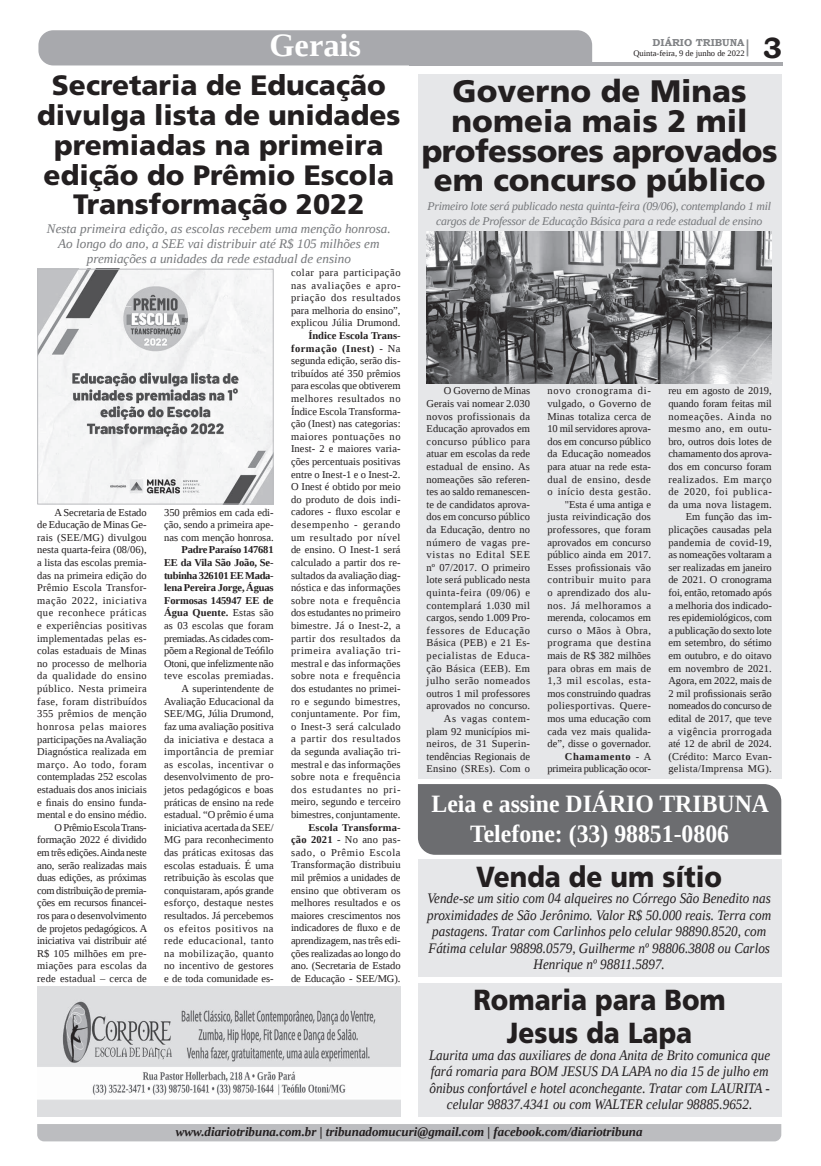
<style>
.page{position:relative;width:821px;height:1166px;background:#fff}
.page>*{position:absolute;margin:0;border:0;box-sizing:border-box;transform-origin:0 0}
.t1{font:700 32.38px "Liberation Serif";color:#fff}
.t2{font:900 31.06px/29.8px "Frutiger LT Std";color:#231f20;text-align:center}
.t3{font:700 29.31px "Bookman Old Style";color:#231f20}
.t4{font:900 29.05px/32.9px "Frutiger LT Std";color:#231f20;text-align:center;scale:.9 1}
.t5{font:900 28px/29.8px "Frutiger LT Std";color:#231f20;text-align:center}
.t6{font:700 24.94px/29.9px "Liberation Serif";color:#fff;text-align:center;scale:.95 1}
.t7{font:italic 14.53px/16.4px "Liberation Serif";color:#231f20;text-align:center;scale:.9 1}
.t8{font:italic 13.12px/14.9px "Liberation Serif";color:#76787b;text-align:center}
.t9{font:italic 700 12.95px "Liberation Serif";color:#231f20}
.t10{font:italic 11.81px/14.9px "Liberation Serif";letter-spacing:-.02em;color:#76787b;text-align:center}
.t11{font:10.5px/12.6px "Liberation Serif";letter-spacing:.005em;color:#231f20;text-align:right}
.t12{font:700 10.06px "Bookman Old Style";color:#808285}
.t13{font:8.4px "Liberation Serif";color:#231f20}
.s1{font-weight:700}
</style>
<div class="page">
<hr style="left:409px;top:62px;width:374px;height:3px;background:#a8a9ad">
<div style="left:38px;top:30px;width:554px;height:35px;background:#a8a9ad"></div>
<svg style="left:747px;top:39px;width:1px;height:17px"></svg>
<div style="left:37px;top:1124px;width:744px;height:17px;background:#bcbdc0"></div>
<div style="left:418px;top:74px;width:363px;height:705px;background:#e6e7e9"></div>
<div style="left:418px;top:784px;width:363px;height:71px;background:#6c6d70"></div>
<img style="left:37px;top:986px;width:364px;height:130px">
<img style="left:39px;top:271px;width:233px;height:231px">
<div style="left:37px;top:269px;width:237px;height:235px;border:1px solid #bcbdc0"></div>
<img style="left:427px;top:231px;width:345px;height:153px">
<div style="left:418px;top:859px;width:363px;height:118px;background:#e6e7e9"></div>
<div style="left:418px;top:983px;width:363px;height:133px;background:#e6e7e9"></div>
<h1 class="t1" style="left:269px;top:24px;width:93px">Gerais</h1>
<h3 class="t5" style="left:37px;top:71px;width:365px">Secretaria de Educação divulga lista de unidades premiadas na primeira edição do Prêmio Escola<br>Transformação 2022</h3>
<p class="t8" style="left:47px;top:221px;width:345px">Nesta primeira edição, as escolas recebem uma menção honrosa.<br>Ao longo do ano, a SEE vai distribuir até R$ 105 milhões em premiações a unidades da rede estadual de ensino</p>
<p class="t11" style="left:291px;top:266px;width:111px;text-align:justify">colar para participação nas avaliações e apro&shy;priação dos resultados para melhoria do ensino”, explicou Júlia Drumond.</p>
<p class="t11" style="left:291px;top:329px;width:111px;text-align:justify;text-indent:17px"><span class="s1">Índice Escola Trans&shy;formação (Inest)</span> - Na segunda edição, serão dis&shy;tribuídos até 350 prêmios para escolas que obtiverem melhores resultados no Índice Escola Transforma&shy;ção (Inest) nas categorias: maiores pontuações no Inest- 2 e maiores varia&shy;ções percentuais positivas entre o Inest-1 e o Inest-2.<br>O Inest é obtido por meio do produto de dois indi&shy;cadores - fluxo escolar e desempenho - gerando um resultado por nível de ensino. O Inest-1 será calculado a partir dos re&shy;sultados da avaliação diag&shy;nóstica e das informações sobre nota e frequência dos estudantes no primeiro bimestre. Já o Inest-2, a partir dos resultados da primeira avaliação tri&shy;mestral e das informações sobre nota e frequência dos estudantes no primei&shy;ro e segundo bimestres, conjuntamente. Por fim, o Inest-3 será calculado a partir dos resultados da segunda avaliação tri&shy;mestral e das informações sobre nota e frequência dos estudantes no pri&shy;meiro, segundo e terceiro bimestres, conjuntamente.</p>
<p class="t11" style="left:291px;top:821px;width:111px;text-align:justify;text-indent:17px"><span class="s1">Escola Transforma&shy;ção 2021</span> - No ano pas&shy;sado, o Prêmio Escola Transformação distribuiu mil prêmios a unidades de ensino que obtiveram os melhores resultados e os maiores crescimentos nos indicadores de fluxo e de aprendizagem, nas três edi&shy;ções realizadas ao longo do ano. (Secretaria de Estado de Educação - SEE/MG).</p>
<p class="t11" style="left:37px;top:506px;width:112px">A Secretaria de Estado<br>de Educação de Minas Ge&shy;rais (SEE/MG) divulgou nesta quarta-feira (08/06), a lista das escolas premia&shy;das na primeira edição do<br>Prêmio Escola Transfor&shy;mação 2022, iniciativa que reconhece práticas e experiências positivas implementadas pelas es&shy;colas estaduais de Minas no processo de melhoria da qualidade do ensino público. Nesta primeira fase, foram distribuídos<br>355 prêmios de menção honrosa pelas maiores participações na Avaliação<br>Diagnóstica realizada em março. Ao todo, foram contempladas 252 escolas estaduais dos anos iniciais e finais do ensino funda&shy;mental e do ensino médio.<br>O Prêmio Escola Trans&shy;formação 2022 é dividido em três edições. Ainda neste ano, serão realizadas mais duas edições, as próximas com distribuição de premia&shy;ções em recursos financei&shy;ros para o desenvolvimento de projetos pedagógicos. A iniciativa vai distribuir até<br>R$ 105 milhões em pre&shy;miações para escolas da rede estadual – cerca de</p>
<p class="t11" style="left:164px;top:506px;width:111px;text-align:justify">350 prêmios em cada edi&shy;ção, sendo a primeira ape&shy;nas com menção honrosa.</p>
<p class="t11" style="left:164px;top:543px;width:111px"><span class="s1">Padre Paraíso 147681<br>EE da Vila São João, Se&shy;tubinha 326101 EE Mada&shy;lena Pereira Jorge, Águas<br>Formosas 145947 EE de<br>Água Quente.</span> Estas são as 03 escolas que foram premiadas. As cidades com&shy;põem a Regional de Teófilo<br>Otoni, que infelizmente não teve escolas premiadas.<br>A superintendente de<br>Avaliação Educacional da<br>SEE/MG, Júlia Drumond, faz uma avaliação positiva da iniciativa e destaca a importância de premiar as escolas, incentivar o desenvolvimento de pro&shy;jetos pedagógicos e boas práticas de ensino na rede estadual. “O prêmio é uma iniciativa acertada da SEE/<br>MG para reconhecimento das práticas exitosas das escolas estaduais. É uma retribuição às escolas que conquistaram, após grande esforço, destaque nestes resultados. Já percebemos os efeitos positivos na rede educacional, tanto na mobilização, quanto no incentivo de gestores e de toda comunidade es-</p>
<p class="t12" style="left:653px;top:35px;width:93px">DIÁRIO TRIBUNA</p>
<p class="t13" style="left:633px;top:48px;width:113px">Quinta-feira, 9 de junho de 2022</p>
<h3 class="t3" style="left:763px;top:27px;width:21px">3</h3>
<h2 class="t2" style="left:422px;top:76px;width:357px">Governo de Minas nomeia mais 2 mil professores aprovados em concurso público</h2>
<p class="t10" style="left:427px;top:199px;width:345px">Primeiro lote será publicado nesta quinta-feira (09/06), contemplando 1 mil cargos de Professor de Educação Básica para a rede estadual de ensino</p>
<p class="t11" style="left:427px;top:384px;width:105px">O Governo de Minas<br>Gerais vai nomear 2.030 novos profissionais da<br>Educação aprovados em concurso público para atuar em escolas da rede estadual de ensino. As nomeações são referen&shy;tes ao saldo remanescen&shy;te de candidatos aprova&shy;dos em concurso público da Educação, dentro no número de vagas pre&shy;vistas no Edital SEE nº 07/2017. O primeiro lote será publicado nesta quinta-feira (09/06) e contemplará 1.030 mil cargos, sendo 1.009 Pro&shy;fessores de Educação<br>Básica (PEB) e 21 Es&shy;pecialistas de Educa&shy;ção Básica (EEB). Em julho serão nomeados outros 1 mil professores aprovados no concurso.<br>As vagas contem&shy;plam 92 municípios mi&shy;neiros, de 31 Superin&shy;tendências Regionais de<br>Ensino (SREs). Com o</p>
<p class="t11" style="left:547px;top:384px;width:106px">novo cronograma di&shy;vulgado, o Governo de<br>Minas totaliza cerca de<br>10 mil servidores aprova&shy;dos em concurso público da Educação nomeados para atuar na rede esta&shy;dual de ensino, desde o início desta gestão. "Esta é uma antiga e justa reivindicação dos professores, que foram aprovados em concurso público ainda em 2017.<br>Esses profissionais vão contribuir muito para o aprendizado dos alu&shy;nos. Já melhoramos a merenda, colocamos em curso o Mãos à Obra, programa que destina mais de R$ 382 milhões para obras em mais de<br>1,3 mil escolas, esta&shy;mos construindo quadras poliesportivas. Quere&shy;mos uma educação com cada vez mais qualida&shy;de”, disse o governador.<br><span class="s1">Chamamento</span> - A primeira publicação ocor-</p>
<p class="t11" style="left:668px;top:384px;width:105px">reu em agosto de 2019, quando foram feitas mil nomeações. Ainda no mesmo ano, em outu&shy;bro, outros dois lotes de chamamento dos aprova&shy;dos em concurso foram realizados. Em março de 2020, foi publica&shy;da uma nova listagem.<br>Em função das im&shy;plicações causadas pela pandemia de covid-19, as nomeações voltaram a ser realizadas em janeiro de 2021. O cronograma foi, então, retomado após a melhoria dos indicado&shy;res epidemiológicos, com a publicação do sexto lote em setembro, do sétimo em outubro, e do oitavo em novembro de 2021.<br>Agora, em 2022, mais de<br>2 mil profissionais serão nomeados do concurso de edital de 2017, que teve a vigência prorrogada até 12 de abril de 2024. (Crédito: Marco Evan&shy;gelista/Imprensa MG).</p>
<h3 class="t6" style="left:432px;top:788px;width:357px">Leia e assine DIÁRIO TRIBUNA<br>Telefone: (33) 98851-0806</h3>
<h3 class="t4" style="left:476px;top:860px;width:275px">Venda de um sítio</h3>
<p class="t7" style="left:427px;top:890px;width:384px">Vende-se um sitio com 04 alqueires no Córrego São Benedito nas proximidades de São Jerônimo. Valor R$ 50.000 reais. Terra com pastagens. Tratar com Carlinhos pelo celular 98890.8520, com Fátima celular 98898.0579, Guilherme nº 98806.3808 ou Carlos Henrique nº 98811.5897.</p>
<h3 class="t4" style="left:473px;top:983px;width:282px">Romaria para Bom<br>Jesus da Lapa</h3>
<h3 class="t7" style="left:429px;top:1046px;width:381px">Laurita uma das auxiliares de dona Anita de Brito comunica que fará romaria para BOM JESUS DA LAPA no dia 15 de julho em ônibus confortável e hotel aconchegante. Tratar com LAURITA - celular 98837.4341 ou com WALTER celular 98885.9652.</h3>
<p class="t9" style="left:176px;top:1123px;width:468px">www.diariotribuna.com.br | tribunadomucuri@gmail.com | facebook.com/diariotribuna</p>
</div>
